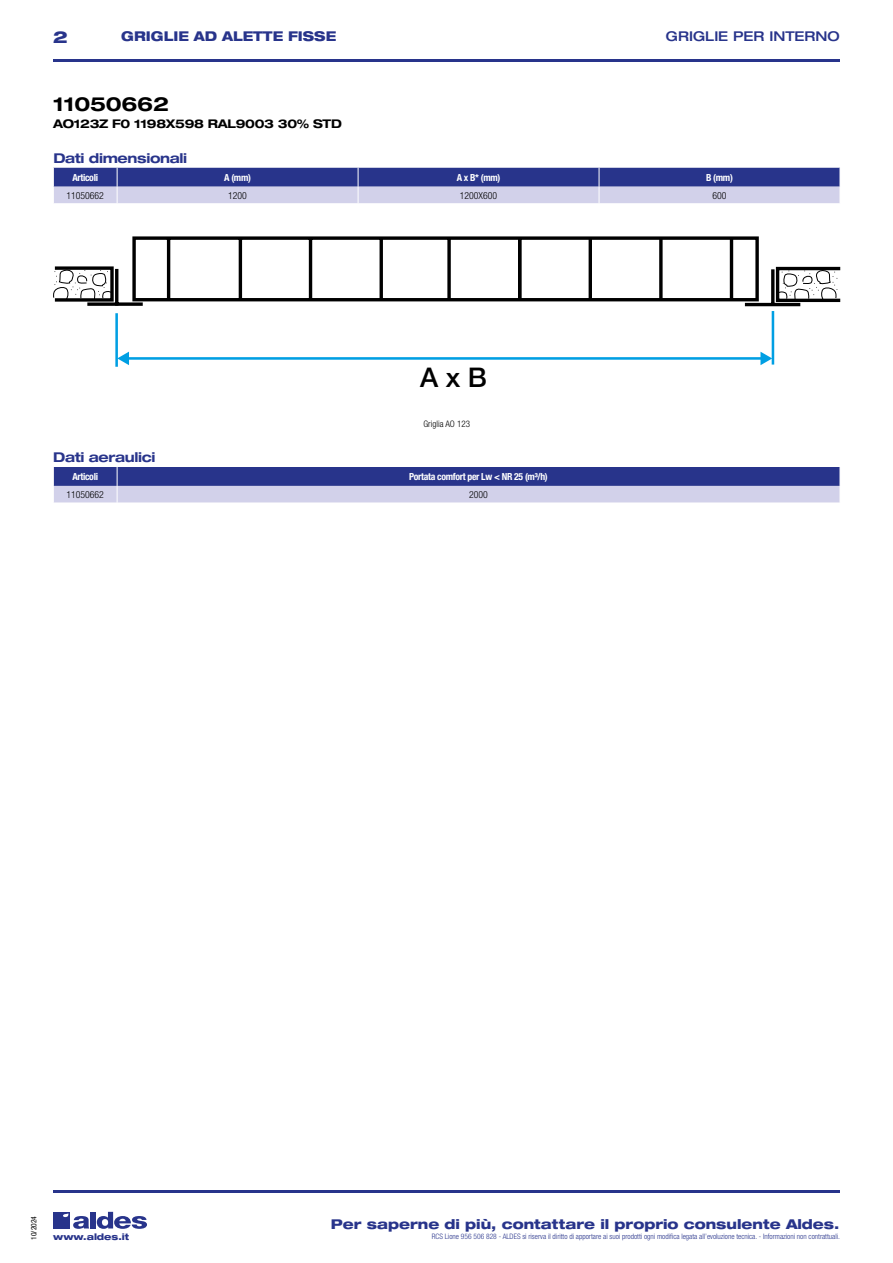
<style>
.page{position:relative;width:893px;height:1263px;background:#fff}
.page>*{position:absolute;margin:0;border:0;box-sizing:border-box;transform-origin:0 0}
.t1{font:500 27.15px "Helvetica Neue";color:#000}
.t2{font:700 expanded 19.5px "Helvetica Neue LT Std";letter-spacing:-.01em;color:#000}
.t3{font:800 expanded 16.5px "Helvetica Neue LT Std";color:#28348b}
.t4{font:800 expanded 13.5px "Helvetica Neue LT Std";color:#28348b}
.t5{font:700 expanded 13.5px "Helvetica Neue LT Std";letter-spacing:-.025em;color:#28348b}
.t6{font:800 expanded 13.5px "Helvetica Neue LT Std";color:#28348b;scale:.95 1}
.t7{font:500 expanded 13.5px "Helvetica Neue LT Std";color:#28348b}
.t8{font:700 expanded 12px "Helvetica Neue LT Std";letter-spacing:-.025em;color:#000}
.t9{font:700 condensed 9.75px "Helvetica Neue LT Std";letter-spacing:-.03em;color:#fff}
.t10{font:300 condensed 9.75px "Helvetica Neue";color:#000}
.t11{font:800 expanded 9px "Helvetica Neue LT Std";color:#28348b}
.t12{font:300 condensed 9px "Helvetica Neue LT Std";color:#000}
.t13{font:300 condensed 7.5px "Helvetica Neue LT Std";color:#28348b}
.t14{font:condensed 7.5px "Helvetica Neue LT Std";color:#000}
</style>
<div class="page">
<div style="left:53px;top:1212px;width:17px;height:16px;background:#28348b"></div>
<div style="left:90px;top:1212px;width:6px;height:16px;background:#28348b"></div>
<svg style="left:97px;top:1212px;width:50px;height:17px"></svg>
<svg style="left:63px;top:1213px;width:26px;height:16px"></svg>
<hr style="left:53px;top:59px;width:787px;height:2px;background:#28348b">
<hr style="left:53px;top:1190px;width:787px;height:2px;background:#28348b">
<svg style="left:53px;top:168px;width:787px;height:35px;background:#797fb8"></svg>
<svg style="left:53px;top:266px;width:787px;height:40px"></svg>
<svg style="left:131px;top:236px;width:673px;height:71px"></svg>
<hr style="left:115px;top:313px;width:3px;height:54px;background:#009fe3">
<hr style="left:772px;top:311px;width:2px;height:54px;background:#009fe3">
<hr style="left:127px;top:357px;width:637px;height:3px;background:#009fe3">
<svg style="left:760px;top:352px;width:12px;height:13px"></svg>
<svg style="left:117px;top:352px;width:12px;height:13px"></svg>
<hr style="left:518px;top:238px;width:3px;height:61px;background:#000">
<hr style="left:589px;top:238px;width:3px;height:61px;background:#000">
<svg style="left:659px;top:238px;width:4px;height:61px"></svg>
<hr style="left:730px;top:238px;width:3px;height:61px;background:#000">
<svg style="left:53px;top:467px;width:787px;height:36px;background:#7a7fb8"></svg>
<h3 class="t3" style="left:53px;top:26px;width:16px">2</h3>
<h3 class="t6" style="left:121px;top:28px;width:228px">GRIGLIE AD ALETTE FISSE</h3>
<h3 class="t7" style="left:666px;top:28px;width:176px">GRIGLIE PER INTERNO</h3>
<h2 class="t2" style="left:53px;top:92px;width:117px">11050662</h2>
<h3 class="t8" style="left:53px;top:116px;width:290px">AO123Z F0 1198X598 RAL9003 30% STD</h3>
<h3 class="t5" style="left:53px;top:150px;width:135px">Dati dimensionali</h3>
<h3 class="t9" style="left:72px;top:171px;width:27px">Articoli</h3>
<h3 class="t9" style="left:224px;top:171px;width:28px">A (mm)</h3>
<h3 class="t9" style="left:457px;top:171px;width:45px">A x B* (mm)</h3>
<h3 class="t9" style="left:706px;top:171px;width:28px">B (mm)</h3>
<h3 class="t10" style="left:67px;top:190px;width:39px">11050662</h3>
<h3 class="t10" style="left:228px;top:190px;width:20px">1200</h3>
<h3 class="t10" style="left:460px;top:190px;width:39px">1200X600</h3>
<h3 class="t10" style="left:712px;top:190px;width:16px">600</h3>
<h1 class="t1" style="left:420px;top:361px;width:68px">A x B</h1>
<p class="t12" style="left:423px;top:418px;width:48px">Griglia AO 123</p>
<h3 class="t5" style="left:53px;top:448px;width:104px">Dati aeraulici</h3>
<h3 class="t9" style="left:72px;top:471px;width:27px">Articoli</h3>
<h3 class="t9" style="left:409px;top:471px;width:140px">Portata comfort per Lw &lt; NR 25 (m³/h)</h3>
<h3 class="t10" style="left:66px;top:489px;width:39px">11050662</h3>
<h3 class="t10" style="left:469px;top:489px;width:20px">2000</h3>
<p class="t14" style="left:29px;top:1240px;width:25px;rotate:-90deg">10/2024</p>
<h3 class="t4" style="left:331px;top:1215px;width:510px">Per saperne di più, contattare il proprio consulente Aldes.</h3>
<p class="t11" style="left:53px;top:1231px;width:78px">www.aldes.it</p>
<p class="t13" style="left:432px;top:1232px;width:410px">RCS Lione 956 506 828 - ALDES si riserva il diritto di apportare ai suoi prodotti ogni modifica legata all’evoluzione tecnica. - Informazioni non contrattuali.</p>
</div>
